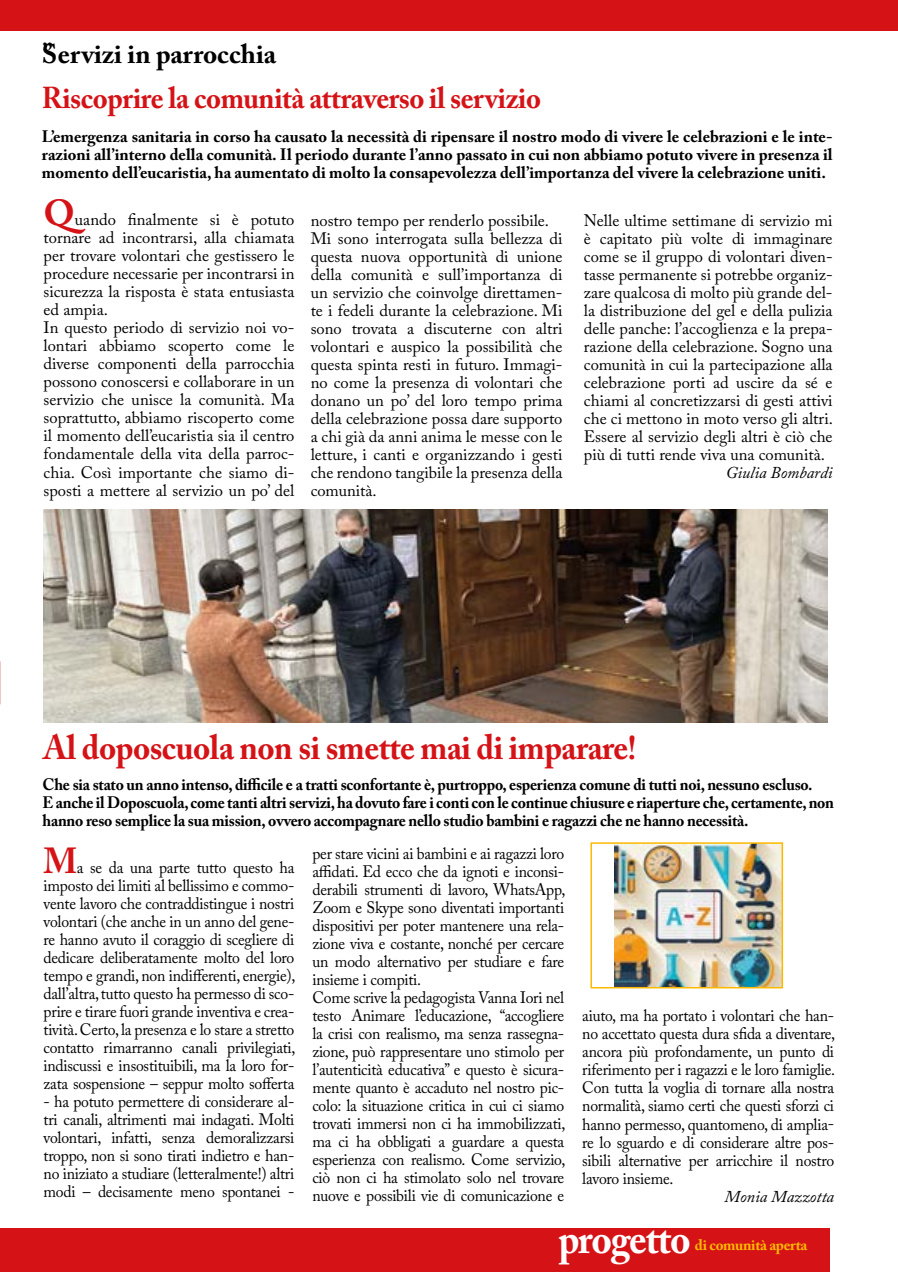
<style>
.page{position:relative;width:898px;height:1272px;background:#fff}
.page>*{position:absolute;margin:0;border:0;box-sizing:border-box;transform-origin:0 0}
.t1{font:700 42px "Adobe Caslon Pro";color:#fff;scale:.93 1}
.t2{font:700 34.5px "Adobe Caslon Pro";letter-spacing:-.015em;color:#d51317;scale:.95 1}
.t3{font:700 30px "Adobe Caslon Pro";letter-spacing:-.015em;color:#d51317;scale:.95 1}
.t4{font:700 27px "Adobe Caslon Pro";color:#000}
.t5{font:700 27px "Adobe Caslon Pro";color:#000;scale:.95 1}
.t6{font:16.5px/18px "Adobe Caslon Pro";color:#000;text-align:justify;scale:.95 1}
.t7{font:16.5px/18px "Adobe Caslon Pro";color:#000}
.t8{font:700 16.5px/18px "Adobe Caslon Pro";letter-spacing:-.015em;color:#000;scale:.95 1}
.t9{font:700 16.5px/18px "Adobe Caslon Pro";letter-spacing:-.015em;color:#000;text-align:justify}
.t10{font:italic 16.5px "Adobe Caslon Pro";color:#000}
.t11{font:700 15px "Adobe Caslon Pro";letter-spacing:-.02em;color:#fbba00}
.s1{font-weight:700;font-size:36px;color:#d51317}
</style>
<div class="page">
<div style="left:0;top:0;width:897px;height:30px;background:#d51317"></div>
<div style="left:0;top:1228px;width:829px;height:43px;background:#d51317"></div>
<img style="left:614px;top:845px;width:165px;height:140px">
<div style="left:590px;top:842px;width:192px;height:146px;border:2px solid #fbba00"></div>
<img style="left:44px;top:509px;width:783px;height:213px">
<h3 class="t5" style="left:43px;top:37px;width:12px">”</h3>
<h3 class="t4" style="left:42px;top:38px;width:236px">Servizi in parrocchia</h3>
<h3 class="t3" style="left:42px;top:80px;width:526px">Riscoprire la comunità attraverso il servizio</h3>
<p class="t9" style="left:42px;top:127px;width:792px">L’emergenza sanitaria in corso ha causato la necessità di ripensare il nostro modo di vivere le celebrazioni e le inte&shy;razioni all’interno della comunità. Il periodo durante l’anno passato in cui non abbiamo potuto vivere in presenza il momento dell’eucaristia, ha aumentato di molto la consapevolezza dell’importanza del vivere la celebrazione uniti.</p>
<p class="t7" style="left:44px;top:211px;width:252px"><span class="s1">Q</span>uando finalmente si è potuto tornare ad incontrarsi, alla chiamata per trovare volontari che gestissero le procedure necessarie per incontrarsi in sicurezza la risposta è stata entusiasta ed ampia.<br>In questo periodo di servizio noi vo&shy;lontari abbiamo scoperto come le diverse componenti della parrocchia possono conoscersi e collaborare in un servizio che unisce la comunità. Ma soprattutto, abbiamo riscoperto come il momento dell’eucaristia sia il centro fondamentale della vita della parroc&shy;chia. Così importante che siamo di&shy;sposti a mettere al servizio un po’ del</p>
<p class="t7" style="left:310px;top:211px;width:253px">nostro tempo per renderlo possibile.<br>Mi sono interrogata sulla bellezza di questa nuova opportunità di unione della comunità e sull’importanza di un servizio che coinvolge direttamen&shy;te i fedeli durante la celebrazione. Mi sono trovata a discuterne con altri volontari e auspico la possibilità che questa spinta resti in futuro. Immagi&shy;no come la presenza di volontari che donano un po’ del loro tempo prima della celebrazione possa dare supporto a chi già da anni anima le messe con le letture, i canti e organizzando i gesti che rendono tangibile la presenza della comunità.</p>
<p class="t7" style="left:583px;top:211px;width:250px;text-align:justify">Nelle ultime settimane di servizio mi è capitato più volte di immaginare come se il gruppo di volontari diven&shy;tasse permanente si potrebbe organiz&shy;zare qualcosa di molto più grande del&shy;la distribuzione del gel e della pulizia delle panche: l’accoglienza e la prepa&shy;razione della celebrazione. Sogno una comunità in cui la partecipazione alla celebrazione porti ad uscire da sé e chiami al concretizzarsi di gesti attivi che ci mettono in moto verso gli altri.<br>Essere al servizio degli altri è ciò che più di tutti rende viva una comunità.</p>
<p class="t10" style="left:725px;top:462px;width:108px">Giulia Bombardi</p>
<h2 class="t2" style="left:44px;top:726px;width:625px">Al doposcuola non si smette mai di imparare!</h2>
<p class="t8" style="left:43px;top:774px;width:834px">Che sia stato un anno intenso, difficile e a tratti sconfortante è, purtroppo, esperienza comune di tutti noi, nessuno escluso.<br>E anche il Doposcuola, come tanti altri servizi, ha dovuto fare i conti con le continue chiusure e riaperture che, certamente, non hanno reso semplice la sua mission, ovvero accompagnare nello studio bambini e ragazzi che ne hanno necessità.</p>
<p class="t6" style="left:312px;top:844px;width:268px;text-align:left">per stare vicini ai bambini e ai ragazzi loro affidati. Ed ecco che da ignoti e inconsi&shy;derabili strumenti di lavoro, WhatsApp, Zoom e Skype sono diventati importanti dispositivi per poter mantenere una rela&shy;zione viva e costante, nonché per cercare un modo alternativo per studiare e fare insieme i compiti.<br>Come scrive la pedagogista Vanna Iori nel testo Animare l’educazione, “accogliere la crisi con realismo, ma senza rassegna&shy;zione, può rappresentare uno stimolo per l’autenticità educativa” e questo è sicura&shy;mente quanto è accaduto nel nostro pic&shy;colo: la situazione critica in cui ci siamo trovati immersi non ci ha immobilizzati, ma ci ha obbligati a guardare a questa esperienza con realismo. Come servizio, ciò non ci ha stimolato solo nel trovare nuove e possibili vie di comunicazione e</p>
<p class="t6" style="left:44px;top:858px;width:266px"><span class="s1">M</span>a se da una parte tutto questo ha imposto dei limiti al bellissimo e commo&shy;vente lavoro che contraddistingue i nostri volontari (che anche in un anno del gene&shy;re hanno avuto il coraggio di scegliere di dedicare deliberatamente molto del loro tempo e grandi, non indifferenti, energie), dall’altra, tutto questo ha permesso di sco&shy;prire e tirare fuori grande inventiva e crea&shy;tività. Certo, la presenza e lo stare a stretto contatto rimarranno canali privilegiati, indiscussi e insostituibili, ma la loro for&shy;zata sospensione – seppur molto sofferta</p>
<p class="t6" style="left:44px;top:1092px;width:265px">- ha potuto permettere di considerare al&shy;tri canali, altrimenti mai indagati. Molti volontari, infatti, senza demoralizzarsi troppo, non si sono tirati indietro e han&shy;no iniziato a studiare (letteralmente!) altri modi – decisamente meno spontanei -</p>
<p class="t6" style="left:582px;top:1006px;width:268px">aiuto, ma ha portato i volontari che han&shy;no accettato questa dura sfida a diventare, ancora più profondamente, un punto di riferimento per i ragazzi e le loro famiglie.<br>Con tutta la voglia di tornare alla nostra normalità, siamo certi che questi sforzi ci hanno permesso, quantomeno, di amplia&shy;re lo sguardo e di considerare altre pos&shy;sibili alternative per arricchire il nostro lavoro insieme.</p>
<p class="t10" style="left:724px;top:1186px;width:111px">Monia Mazzotta</p>
<h1 class="t1" style="left:558px;top:1213px;width:143px">progetto</h1>
<p class="t11" style="left:694px;top:1235px;width:114px">di comunità aperta</p>
</div>
